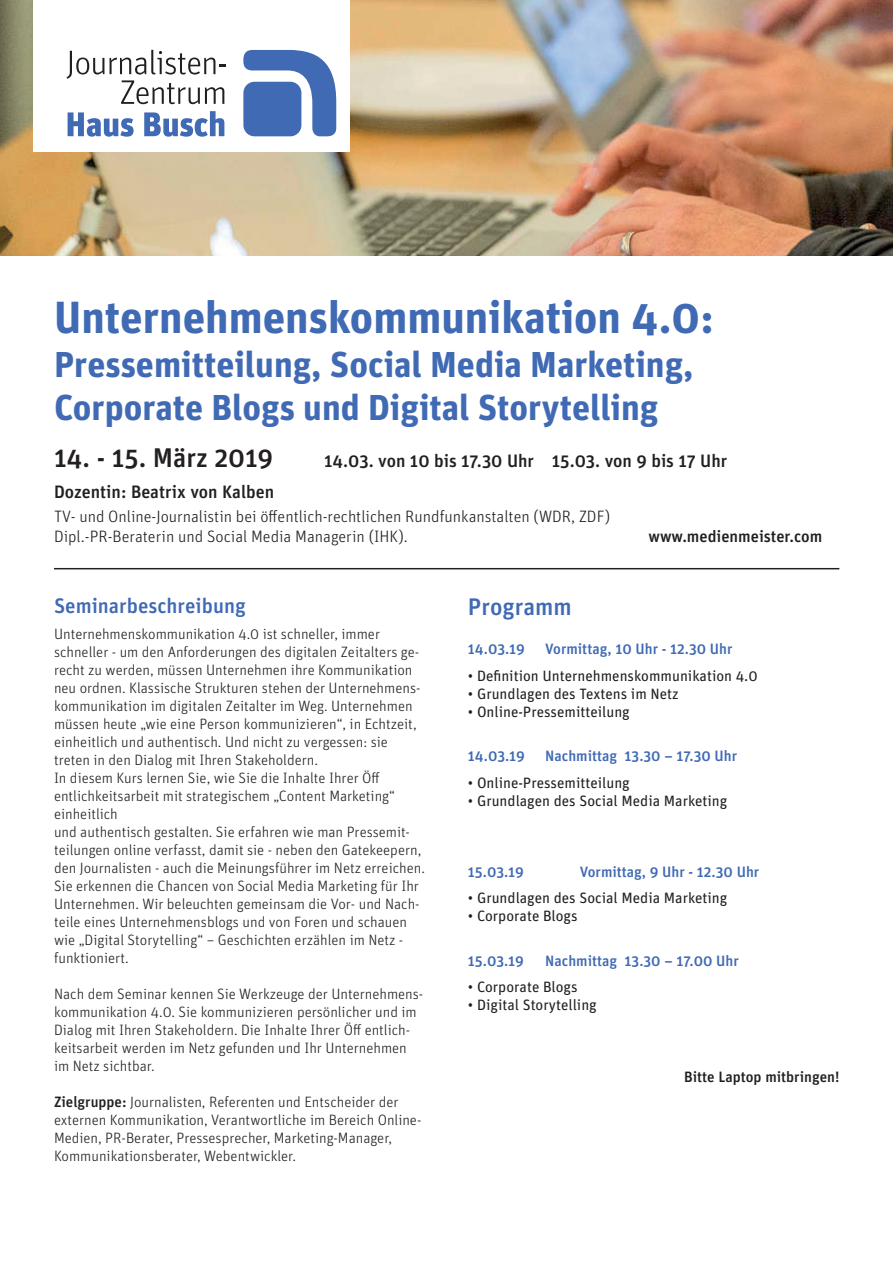
<style>
.page{position:relative;width:893px;height:1263px;background:#fff}
.page>*{position:absolute;margin:0;border:0;box-sizing:border-box;transform-origin:0 0}
.t1{font:700 45px "Unit OT";color:#406ab4}
.t2{font:700 36px/43.2px "Unit OT";color:#406ab4}
.t3{font:500 27px "Unit OT";color:#231f20}
.t4{font:500 24px "Unit OT";color:#406ab4}
.t5{font:500 21px "Unit OT";color:#406ab4}
.t6{font:500 18px "Unit OT";color:#231f20}
.t7{font:300 16.5px/19.8px "Unit OT";color:#231f20}
.t8{font:500 16.5px "Unit OT";color:#231f20}
.t9{font:300 15px/18px "Unit OT";color:#231f20}
.t10{font:15px "Unit OT";color:#231f20}
.t11{font:500 15px "Unit OT";color:#406ab4}
.t12{font:500 15px "Unit OT";color:#231f20}
.s1{font-weight:500}
</style>
<div class="page">
<img style="left:0;top:0;width:892px;height:256px">
<div style="left:33px;top:0;width:316px;height:152px;background:#fff"></div>
<svg style="left:67px;top:50px;width:158px;height:54px"></svg>
<svg style="left:68px;top:112px;width:66px;height:25px"></svg>
<svg style="left:144px;top:111px;width:80px;height:26px"></svg>
<svg style="left:243px;top:50px;width:93px;height:86px"></svg>
<hr style="left:54px;top:568px;width:785px;height:1px;background:#231f20">
<h1 class="t1" style="left:54px;top:300px;width:661px">Unternehmenskommunikation 4.0:</h1>
<h2 class="t2" style="left:54px;top:345px;width:641px">Pressemitteilung, Social Media Marketing,<br>Corporate Blogs und Digital Storytelling</h2>
<h3 class="t3" style="left:54px;top:447px;width:221px">14. - 15. März 2019</h3>
<p class="t6" style="left:324px;top:454px;width:405px">14.03. von 10 bis 17.30 Uhr 15.03. von 9 bis 17 Uhr</p>
<p class="t6" style="left:54px;top:485px;width:221px">Dozentin: Beatrix von Kalben</p>
<p class="t7" style="left:54px;top:507px;width:557px">TV- und Online-Journalistin bei öffentlich-rechtlichen Rundfunkanstalten (WDR, ZDF)<br>Dipl.-PR-Beraterin und Social Media Managerin (IHK).</p>
<p class="t8" style="left:648px;top:530px;width:175px">www.medienmeister.com</p>
<h3 class="t5" style="left:54px;top:597px;width:193px">Seminarbeschreibung</h3>
<p class="t9" style="left:54px;top:625px;width:372px">Unternehmenskommunikation 4.0 ist schneller, immer schneller - um den Anforderungen des digitalen Zeitalters ge&shy;recht zu werden, müssen Unternehmen ihre Kommunikation neu ordnen. Klassische Strukturen stehen der Unternehmens&shy;kommunikation im digitalen Zeitalter im Weg. Unternehmen müssen heute „wie eine Person kommunizieren“, in Echtzeit, einheitlich und authentisch. Und nicht zu vergessen: sie treten in den Dialog mit Ihren Stakeholdern.<br>In diesem Kurs lernen Sie, wie Sie die Inhalte Ihrer Öff entlichkeitsarbeit mit strategischem „Content Marketing“ einheitlich<br>und authentisch gestalten. Sie erfahren wie man Pressemit&shy;teilungen online verfasst, damit sie - neben den Gatekeepern, den Journalisten - auch die Meinungsführer im Netz erreichen.<br>Sie erkennen die Chancen von Social Media Marketing für Ihr Unternehmen. Wir beleuchten gemeinsam die Vor- und Nach&shy;teile eines Unternehmensblogs und von Foren und schauen wie „Digital Storytelling“ – Geschichten erzählen im Netz - funktioniert.</p>
<p class="t9" style="left:54px;top:985px;width:371px">Nach dem Seminar kennen Sie Werkzeuge der Unternehmens&shy;kommunikation 4.0. Sie kommunizieren persönlicher und im Dialog mit Ihren Stakeholdern. Die Inhalte Ihrer Öff entlich&shy;keitsarbeit werden im Netz gefunden und Ihr Unternehmen im Netz sichtbar.</p>
<p class="t9" style="left:54px;top:1093px;width:369px"><span class="s1">Zielgruppe:</span> Journalisten, Referenten und Entscheider der externen Kommunikation, Verantwortliche im Bereich Online-Medien, PR-Berater, Pressesprecher, Marketing-Manager, Kommunikationsberater, Webentwickler.</p>
<h3 class="t4" style="left:468px;top:597px;width:105px">Programm</h3>
<p class="t11" style="left:468px;top:643px;width:58px">14.03.19</p>
<p class="t11" style="left:545px;top:643px;width:189px">Vormittag, 10 Uhr - 12.30 Uhr</p>
<p class="t10" style="left:468px;top:670px;width:291px">• Definition Unternehmenskommunikation 4.0</p>
<p class="t10" style="left:468px;top:688px;width:212px">• Grundlagen des Textens im Netz</p>
<p class="t10" style="left:468px;top:706px;width:163px">• Online-Pressemitteilung</p>
<p class="t11" style="left:468px;top:750px;width:58px">14.03.19</p>
<p class="t11" style="left:545px;top:750px;width:193px">Nachmittag 13.30 – 17.30 Uhr</p>
<p class="t10" style="left:468px;top:777px;width:163px">• Online-Pressemitteilung</p>
<p class="t10" style="left:468px;top:795px;width:261px">• Grundlagen des Social Media Marketing</p>
<p class="t11" style="left:468px;top:866px;width:57px">15.03.19</p>
<p class="t11" style="left:579px;top:866px;width:181px">Vormittag, 9 Uhr - 12.30 Uhr</p>
<p class="t10" style="left:468px;top:892px;width:261px">• Grundlagen des Social Media Marketing</p>
<p class="t10" style="left:468px;top:910px;width:111px">• Corporate Blogs</p>
<p class="t11" style="left:468px;top:955px;width:57px">15.03.19</p>
<p class="t11" style="left:545px;top:955px;width:195px">Nachmittag 13.30 – 17.00 Uhr</p>
<p class="t10" style="left:468px;top:981px;width:111px">• Corporate Blogs</p>
<p class="t10" style="left:468px;top:999px;width:130px">• Digital Storytelling</p>
<p class="t12" style="left:684px;top:1071px;width:157px">Bitte Laptop mitbringen!</p>
</div>
